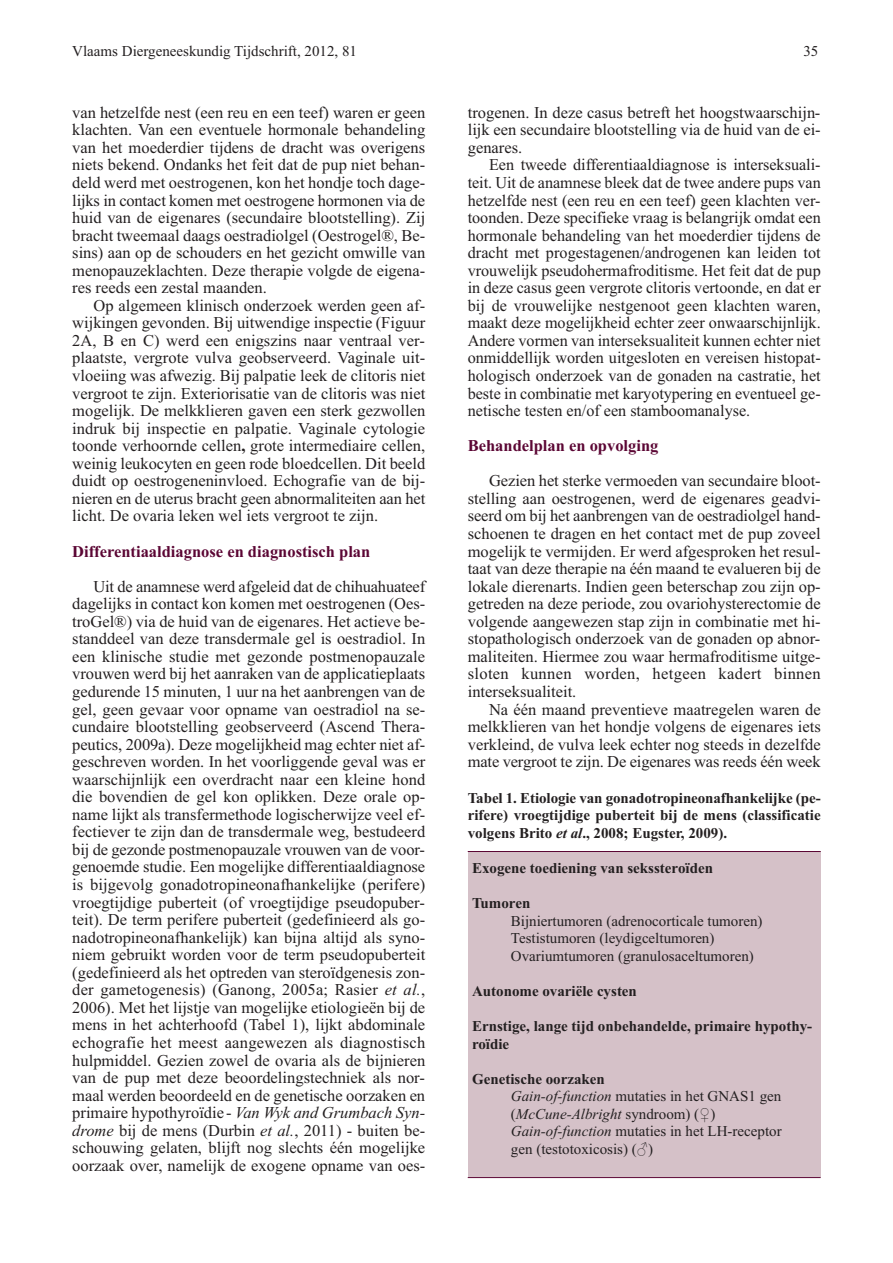
<style>
.page{position:relative;width:893px;height:1263px;background:#fff}
.page>*{position:absolute;margin:0;border:0;box-sizing:border-box;transform-origin:0 0}
.t1{font:16.5px/17.5px "Times New Roman";color:#231f20;text-align:justify}
.t2{font:700 16.5px "Times New Roman";color:#5b0634}
.t3{font:15px/17.5px "Times New Roman";color:#231f20}
.t4{font:700 15px/17.5px "Times New Roman";color:#231f20;text-align:justify}
.s1{font-weight:700}
.s2{font-style:italic}
</style>
<div class="page">
<div style="left:468px;top:851px;width:353px;height:326px;background:#d5c1c8"></div>
<hr style="left:468px;top:851px;width:353px;height:1px;background:#5b0634">
<hr style="left:468px;top:1177px;width:353px;height:1px;background:#5b0634">
<p class="t3" style="left:72px;top:44px;width:286px">Vlaams Diergeneeskundig Tijdschrift, 2012, 81</p>
<p class="t3" style="left:803px;top:44px;width:16px">35</p>
<p class="t1" style="left:72px;top:105px;width:354px">van hetzelfde nest (een reu en een teef) waren er geen klachten. Van een eventuele hormonale behandeling van het moederdier tijdens de dracht was overigens niets bekend. Ondanks het feit dat de pup niet behan&shy;deld werd met oestrogenen, kon het hondje toch dage&shy;lijks in contact komen met oestrogene hormonen via de huid van de eigenares (secundaire blootstelling). Zij bracht tweemaal daags oestradiolgel (Oestrogel®, Be&shy;sins) aan op de schouders en het gezicht omwille van menopauzeklachten. Deze therapie volgde de eigena&shy;res reeds een zestal maanden.</p>
<p class="t1" style="left:72px;top:298px;width:354px;text-indent:21px">Op algemeen klinisch onderzoek werden geen af&shy;wijkingen gevonden. Bij uitwendige inspectie (Figuur 2A, B en C) werd een enigszins naar ventraal ver&shy;plaatste, vergrote vulva geobserveerd. Vaginale uit&shy;vloeiing was afwezig. Bij palpatie leek de clitoris niet vergroot te zijn. Exteriorisatie van de clitoris was niet mogelijk. De melkklieren gaven een sterk gezwollen indruk bij inspectie en palpatie. Vaginale cytologie toonde verhoornde cellen<span class="s1">,</span> grote intermediaire cellen, weinig leukocyten en geen rode bloedcellen. Dit beeld duidt op oestrogeneninvloed. Echografie van de bij&shy;nieren en de uterus bracht geen abnormaliteiten aan het licht. De ovaria leken wel iets vergroot te zijn.</p>
<p class="t2" style="left:72px;top:546px;width:300px">Differentiaaldiagnose en diagnostisch plan</p>
<p class="t1" style="left:72px;top:579px;width:354px;text-indent:21px">Uit de anamnese werd afgeleid dat de chihuahuateef dagelijks in contact kon komen met oestrogenen (Oes&shy;troGel®) via de huid van de eigenares. Het actieve be&shy;standdeel van deze transdermale gel is oestradiol. In een klinische studie met gezonde postmenopauzale vrouwen werd bij het aanraken van de applicatieplaats gedurende 15 minuten, 1 uur na het aanbrengen van de gel, geen gevaar voor opname van oestradiol na se&shy;cundaire blootstelling geobserveerd (Ascend Thera&shy;peutics, 2009a). Deze mogelijkheid mag echter niet af&shy;geschreven worden. In het voorliggende geval was er waarschijnlijk een overdracht naar een kleine hond die bovendien de gel kon oplikken. Deze orale op&shy;name lijkt als transfermethode logischerwijze veel ef&shy;fectiever te zijn dan de transdermale weg, bestudeerd bij de gezonde postmenopauzale vrouwen van de voor&shy;genoemde studie. Een mogelijke differentiaaldiagnose is bijgevolg gonadotropineonafhankelijke (perifere) vroegtijdige puberteit (of vroegtijdige pseudopuber&shy;teit). De term perifere puberteit (gedefinieerd als go&shy;nadotropineonafhankelijk) kan bijna altijd als syno&shy;niem gebruikt worden voor de term pseudopuberteit (gedefinieerd als het optreden van steroïdgenesis zon&shy;der gametogenesis) (Ganong, 2005a; Rasier <span class="s2">et al.</span>, 2006). Met het lijstje van mogelijke etiologieën bij de mens in het achterhoofd (Tabel 1), lijkt abdominale echografie het meest aangewezen als diagnostisch hulpmiddel. Gezien zowel de ovaria als de bijnieren van de pup met deze beoordelingstechniek als nor&shy;maal werden beoordeeld en de genetische oorzaken en primaire hypothyroïdie - <span class="s2">Van Wyk and Grumbach Syn&shy;drome</span> bij de mens (Durbin <span class="s2">et al.</span>, 2011) - buiten be&shy;schouwing gelaten, blijft nog slechts één mogelijke oorzaak over, namelijk de exogene opname van oes-</p>
<p class="t1" style="left:468px;top:105px;width:354px">trogenen. In deze casus betreft het hoogstwaarschijn&shy;lijk een secundaire blootstelling via de huid van de ei&shy;genares.</p>
<p class="t1" style="left:468px;top:158px;width:354px;text-indent:21px">Een tweede differentiaaldiagnose is interseksuali&shy;teit. Uit de anamnese bleek dat de twee andere pups van hetzelfde nest (een reu en een teef) geen klachten ver&shy;toonden. Deze specifieke vraag is belangrijk omdat een hormonale behandeling van het moederdier tijdens de dracht met progestagenen/androgenen kan leiden tot vrouwelijk pseudohermafroditisme. Het feit dat de pup in deze casus geen vergrote clitoris vertoonde, en dat er bij de vrouwelijke nestgenoot geen klachten waren, maakt deze mogelijkheid echter zeer onwaarschijnlijk.<br>Andere vormen van interseksualiteit kunnen echter niet onmiddellijk worden uitgesloten en vereisen histopat&shy;hologisch onderzoek van de gonaden na castratie, het beste in combinatie met karyotypering en eventueel ge&shy;netische testen en/of een stamboomanalyse.</p>
<p class="t2" style="left:468px;top:440px;width:192px">Behandelplan en opvolging</p>
<p class="t1" style="left:468px;top:474px;width:354px;text-indent:21px">Gezien het sterke vermoeden van secundaire bloot&shy;stelling aan oestrogenen, werd de eigenares geadvi&shy;seerd om bij het aanbrengen van de oestradiolgel hand&shy;schoenen te dragen en het contact met de pup zoveel mogelijk te vermijden. Er werd afgesproken het resul&shy;taat van deze therapie na één maand te evalueren bij de lokale dierenarts. Indien geen beterschap zou zijn op&shy;getreden na deze periode, zou ovariohysterectomie de volgende aangewezen stap zijn in combinatie met hi&shy;stopathologisch onderzoek van de gonaden op abnor&shy;maliteiten. Hiermee zou waar hermafroditisme uitge&shy;sloten kunnen worden, hetgeen kadert binnen interseksualiteit.</p>
<p class="t1" style="left:468px;top:702px;width:354px;text-indent:21px">Na één maand preventieve maatregelen waren de melkklieren van het hondje volgens de eigenares iets verkleind, de vulva leek echter nog steeds in dezelfde mate vergroot te zijn. De eigenares was reeds één week</p>
<p class="t4" style="left:468px;top:791px;width:354px">Tabel 1. Etiologie van gonadotropineonafhankelijke (pe&shy;rifere) vroegtijdige puberteit bij de mens (classificatie volgens Brito <span class="s2">et al</span>., 2008; Eugster, 2009).</p>
<p class="t4" style="left:472px;top:861px;width:242px">Exogene toediening van sekssteroïden</p>
<p class="t4" style="left:472px;top:896px;width:60px">Tumoren</p>
<p class="t3" style="left:511px;top:913px;width:253px">Bijniertumoren (adrenocorticale tumoren)<br>Testistumoren (leydigceltumoren)<br>Ovariumtumoren (granulosaceltumoren)</p>
<p class="t4" style="left:472px;top:984px;width:166px">Autonome ovariële cysten</p>
<p class="t4" style="left:472px;top:1019px;width:342px">Ernstige, lange tijd onbehandelde, primaire hypothy&shy;roïdie</p>
<p class="t3" style="left:511px;top:1071px;width:272px;text-indent:-39px"><span class="s1">Genetische oorzaken<br></span><span class="s2">Gain-of-function</span> mutaties in het GNAS1 gen (<span class="s2">McCune-Albright</span> syndroom) (♀)<br><span class="s2">Gain-of-function</span> mutaties in het LH-receptor gen (testotoxicosis) (♂)</p>
</div>
